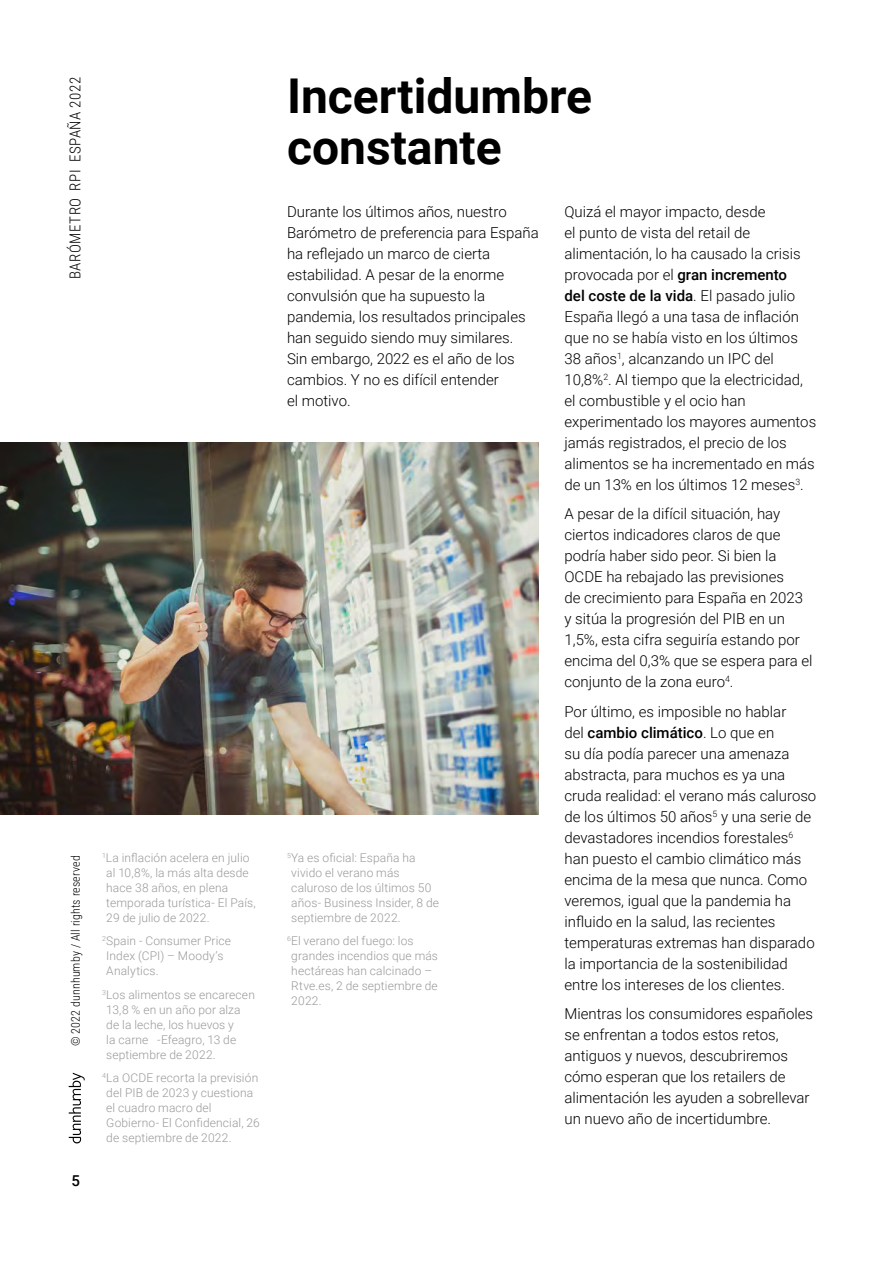
<style>
.page{position:relative;width:893px;height:1263px;background:#fff}
.page>*{position:absolute;margin:0;border:0;box-sizing:border-box;transform-origin:0 0}
.t1{font:700 48px/51px "Roboto";color:#000}
.t2{font:300 15px/21px "Roboto";color:#000}
.t3{font:300 15px "Roboto Condensed";letter-spacing:.035em;color:#000}
.t4{font:500 15px "Roboto";color:#000}
.t5{font:300 12px/15px "Roboto";letter-spacing:.01em;color:#999}
.t6{font:300 12px "Roboto Condensed";letter-spacing:.01em;color:#000}
.s1{font-weight:500}
</style>
<div class="page">
<svg style="left:69px;top:1073px;width:16px;height:70px"></svg>
<img style="left:0;top:442px;width:539px;height:373px">
<p class="t3" style="left:65px;top:279px;width:204px;rotate:-90deg">BARÓMETRO RPI ESPAÑA 2022</p>
<h1 class="t1" style="left:287px;top:68px;width:306px">Incertidumbre constante</h1>
<p class="t2" style="left:287px;top:200px;width:253px">Durante los últimos años, nuestro<br>Barómetro de preferencia para España ha reflejado un marco de cierta estabilidad. A pesar de la enorme convulsión que ha supuesto la pandemia, los resultados principales han seguido siendo muy similares.<br>Sin embargo, 2022 es el año de los cambios. Y no es difícil entender<br>el motivo.</p>
<p class="t2" style="left:564px;top:200px;width:253px">Quizá el mayor impacto, desde<br>el punto de vista del retail de alimentación, lo ha causado la crisis provocada por el <span class="s1">gran incremento<br>del coste de la vida</span>. El pasado julio España llegó a una tasa de inflación que no se había visto en los últimos 38 años<sup>1</sup>, alcanzando un IPC del 10,8%<sup>2</sup>. Al tiempo que la electricidad, el combustible y el ocio han experimentado los mayores aumentos jamás registrados, el precio de los alimentos se ha incrementado en más de un 13% en los últimos 12 meses<sup>3</sup>.</p>
<p class="t2" style="left:564px;top:503px;width:250px">A pesar de la difícil situación, hay ciertos indicadores claros de que podría haber sido peor. Si bien la OCDE ha rebajado las previsiones<br>de crecimiento para España en 2023 y sitúa la progresión del PIB en un 1,5%, esta cifra seguiría estando por encima del 0,3% que se espera para el conjunto de la zona euro<sup>4</sup>.</p>
<p class="t2" style="left:564px;top:700px;width:253px">Por último, es imposible no hablar<br>del <span class="s1">cambio climático</span>. Lo que en<br>su día podía parecer una amenaza abstracta, para muchos es ya una cruda realidad: el verano más caluroso de los últimos 50 años<sup>5</sup> y una serie de devastadores incendios forestales<sup>6 </sup>han puesto el cambio climático más encima de la mesa que nunca. Como veremos, igual que la pandemia ha influido en la salud, las recientes temperaturas extremas han disparado la importancia de la sostenibilidad entre los intereses de los clientes.</p>
<p class="t2" style="left:564px;top:1003px;width:250px">Mientras los consumidores españoles se enfrentan a todos estos retos, antiguos y nuevos, descubriremos cómo esperan que los retailers de alimentación les ayuden a sobrellevar un nuevo año de incertidumbre.</p>
<p class="t5" style="left:106px;top:849px;width:151px;text-indent:-4px"><sup>1</sup>La inflación acelera en julio al 10,8%, la más alta desde hace 38 años, en plena temporada turística- El País,<br>29 de julio de 2022.</p>
<p class="t5" style="left:106px;top:933px;width:126px;text-indent:-4px"><sup>2</sup>Spain - Consumer Price<br>Index (CPI) – Moody’s<br>Analytics.</p>
<p class="t5" style="left:106px;top:986px;width:150px;text-indent:-4px"><sup>3</sup>Los alimentos se encarecen<br>13,8 % en un año por alza de la leche, los huevos y<br>la carne -Efeagro, 13 de septiembre de 2022.</p>
<p class="t5" style="left:106px;top:1070px;width:155px;text-indent:-4px"><sup>4</sup>La OCDE recorta la previsión del PIB de 2023 y cuestiona el cuadro macro del<br>Gobierno- El Confidencial, 26 de septiembre de 2022.</p>
<p class="t5" style="left:291px;top:849px;width:149px;text-indent:-4px"><sup>5</sup>Ya es oficial: España ha vivido el verano más caluroso de los últimos 50 años- Business Insider, 8 de septiembre de 2022.</p>
<p class="t5" style="left:291px;top:933px;width:148px;text-indent:-4px"><sup>6</sup>El verano del fuego: los grandes incendios que más hectáreas han calcinado –<br>Rtve.es, 2 de septiembre de<br>2022.</p>
<p class="t6" style="left:67px;top:1046px;width:192px;rotate:-90deg">© 2022 dunnhumby / All rights reserved</p>
<p class="t4" style="left:71px;top:1170px;width:10px">5</p>
</div>
